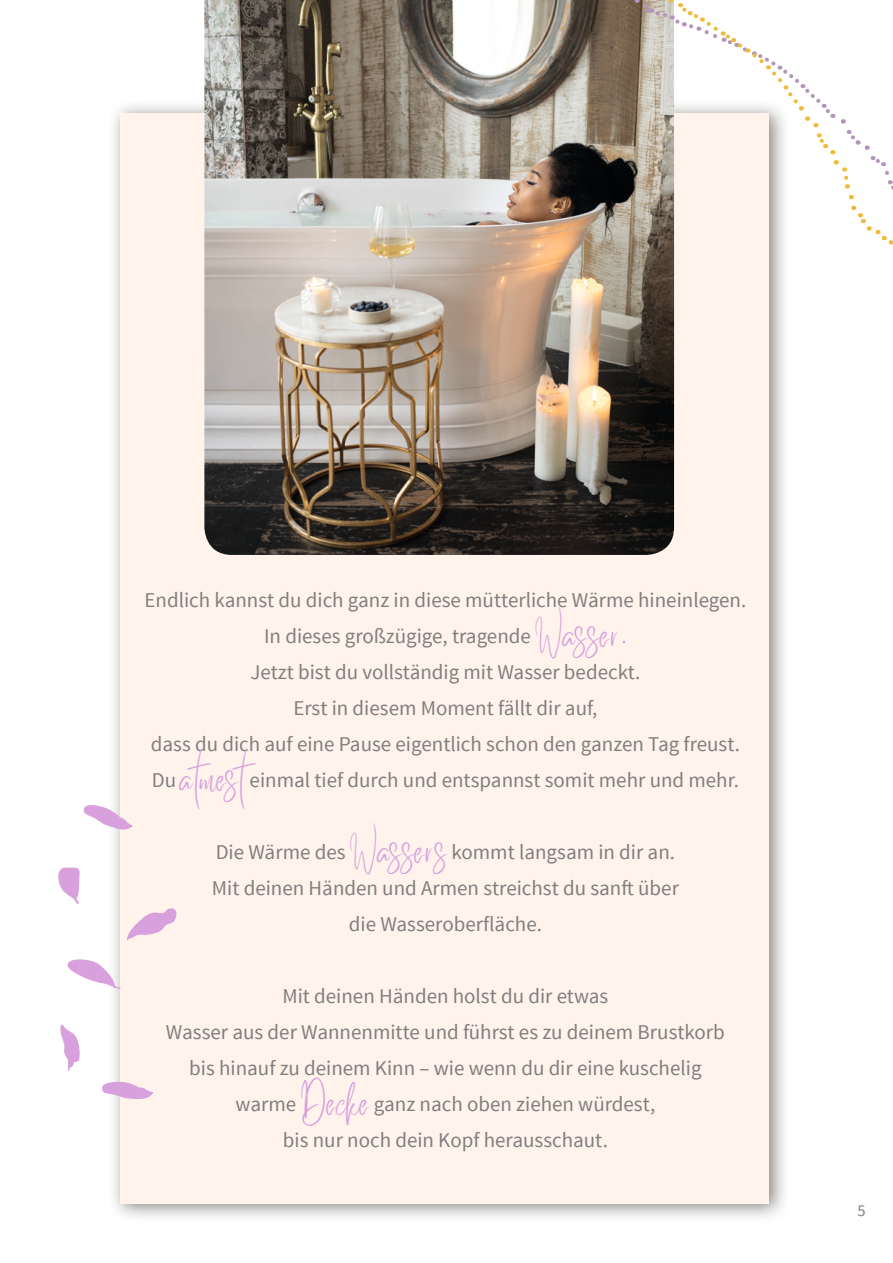
<style>
.page{position:relative;width:893px;height:1263px;background:#fff}
.page>*{position:absolute;margin:0;border:0;box-sizing:border-box;transform-origin:0 0}
.t1{font:30px "Better Saturday";color:#d8a1dd}
.t2{font:21px "Source Sans Pro";color:#807f7e}
.t3{font:21px "Source Sans Pro";color:#d8a1dd}
.t4{font:16.5px "Source Sans Pro";color:#807f7e}
</style>
<div class="page">
<div style="left:108px;top:99px;width:682px;height:1124px;background:#5a5957;opacity:.75"></div>
<div style="left:120px;top:113px;width:649px;height:1090px;background:#fff3ec"></div>
<svg style="left:67px;top:956px;width:54px;height:33px"></svg>
<svg style="left:126px;top:908px;width:51px;height:33px"></svg>
<svg style="left:102px;top:1081px;width:52px;height:19px"></svg>
<svg style="left:60px;top:1024px;width:20px;height:47px"></svg>
<svg style="left:58px;top:867px;width:22px;height:37px"></svg>
<svg style="left:83px;top:801px;width:50px;height:31px"></svg>
<img style="left:204px;top:0;width:470px;height:555px">
<svg style="left:604px;top:0;width:289px;height:294px"></svg>
<p class="t2" style="left:145px;top:587px;width:603px">Endlich kannst du dich ganz in diese mütterliche Wärme hineinlegen.</p>
<p class="t2" style="left:264px;top:623px;width:268px">In dieses großzügige, tragende</p>
<p class="t1" style="left:535px;top:630px;width:84px">Wasser</p>
<p class="t3" style="left:621px;top:623px;width:7px">.</p>
<p class="t2" style="left:250px;top:659px;width:391px">Jetzt bist du vollständig mit Wasser bedeckt.</p>
<p class="t2" style="left:293px;top:695px;width:305px">Erst in diesem Moment fällt dir auf,</p>
<p class="t2" style="left:151px;top:731px;width:591px">dass du dich auf eine Pause eigentlich schon den ganzen Tag freust.</p>
<p class="t2" style="left:152px;top:767px;width:26px">Du</p>
<p class="t1" style="left:180px;top:774px;width:84px">atmest</p>
<p class="t2" style="left:250px;top:767px;width:491px">einmal tief durch und entspannst somit mehr und mehr.</p>
<p class="t1" style="left:350px;top:846px;width:99px">Wassers</p>
<p class="t2" style="left:451px;top:839px;width:225px">kommt langsam in dir an.</p>
<p class="t2" style="left:212px;top:875px;width:468px">Mit deinen Händen und Armen streichst du sanft über</p>
<p class="t2" style="left:349px;top:911px;width:195px">die Wasseroberfläche.</p>
<p class="t2" style="left:216px;top:839px;width:131px">Die Wärme des</p>
<p class="t2" style="left:282px;top:983px;width:327px">Mit deinen Händen holst du dir etwas</p>
<p class="t2" style="left:166px;top:1019px;width:560px">Wasser aus der Wannenmitte und führst es zu deinem Brustkorb</p>
<p class="t2" style="left:189px;top:1055px;width:514px">bis hinauf zu deinem Kinn – wie wenn du dir eine kuschelig</p>
<p class="t2" style="left:235px;top:1091px;width:62px">warme</p>
<p class="t1" style="left:300px;top:1098px;width:71px">Decke</p>
<p class="t2" style="left:374px;top:1091px;width:283px">ganz nach oben ziehen würdest,</p>
<p class="t2" style="left:283px;top:1127px;width:326px">bis nur noch dein Kopf herausschaut.</p>
<p class="t4" style="left:857px;top:1200px;width:10px">5</p>
</div>
